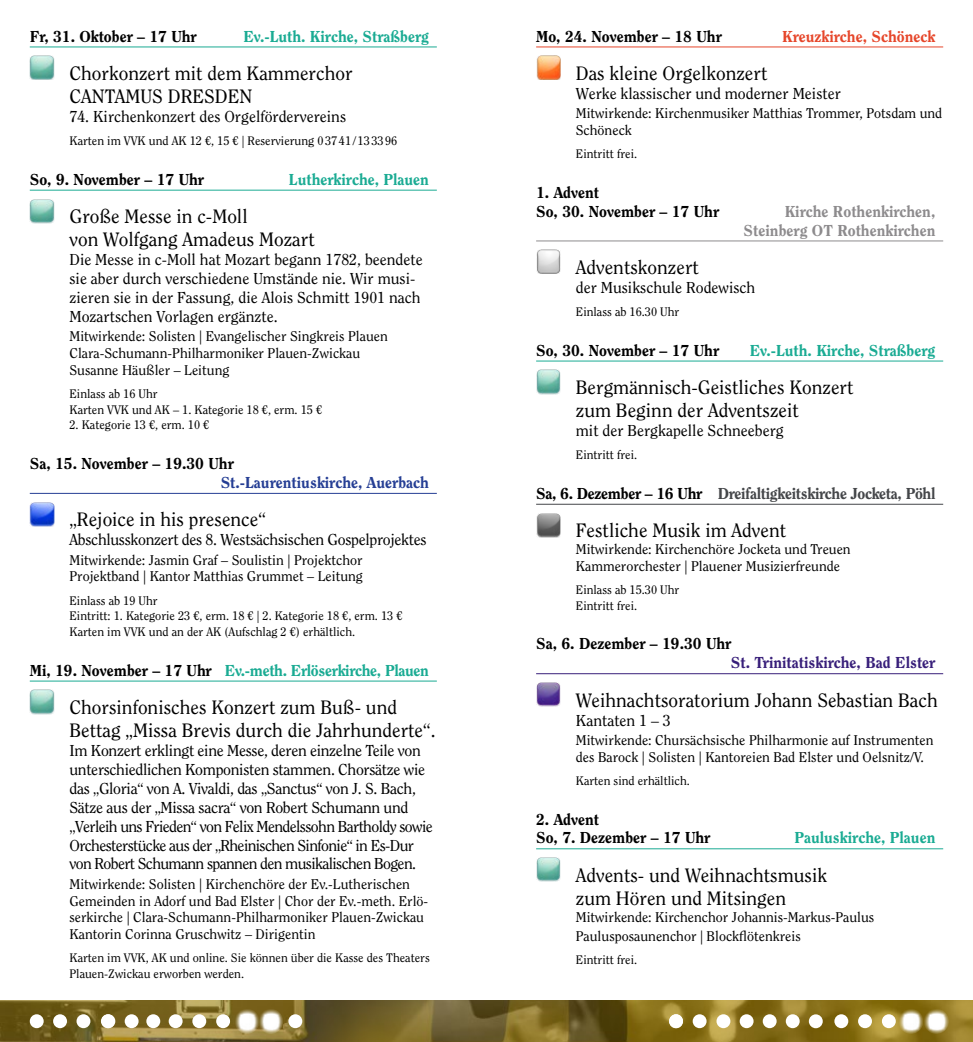
<style>
.page{position:relative;width:973px;height:1042px;background:#fff}
.page>*{position:absolute;margin:0;border:0;box-sizing:border-box;transform-origin:0 0}
.t1{font:19.25px/23.1px "Clearface Std";color:#000}
.t2{font:15.75px/18.9px "Clearface Std";letter-spacing:-.02em;color:#000}
.t3{font:15.75px/18.9px "Clearface Std";color:#000}
.t4{font:800 15.75px/18.9px "Clearface Std";color:#000}
.t5{font:800 15.75px "Clearface Std";color:#1aab93}
.t6{font:800 15.75px "Clearface Std";letter-spacing:-.02em;color:#444649}
.t7{font:800 15.75px "Clearface Std";letter-spacing:-.02em;color:#1aab93}
.t8{font:800 15.75px/18.9px "Clearface Std";color:#8d8b8d;text-align:right}
.t9{font:800 15.75px "Clearface Std";color:#253e94}
.t10{font:800 15.75px "Clearface Std";color:#381f7a}
.t11{font:800 15.75px "Clearface Std";color:#e6462a}
.t12{font:14px/16.8px "Clearface Std";color:#000}
.t13{font:12.25px/15.8px "Clearface Std";color:#000}
.s1{color:#000}
</style>
<div class="page">
<img style="left:0;top:1000px;width:972px;height:42px">
<div style="left:716px;top:1014px;width:14px;height:14px;background:#fff;border-radius:50%"></div>
<div style="left:146px;top:1014px;width:14px;height:14px;background:#fff;border-radius:50%"></div>
<div style="left:125px;top:1014px;width:13px;height:14px;background:#fff;border-radius:50%"></div>
<div style="left:101px;top:1014px;width:14px;height:14px;background:#fff;border-radius:50%"></div>
<div style="left:881px;top:1014px;width:14px;height:14px;background:#fff;border-radius:50%"></div>
<div style="left:216px;top:1014px;width:14px;height:14px;background:#fff;border-radius:50%"></div>
<svg style="left:234px;top:1008px;width:26px;height:26px"></svg>
<div style="left:288px;top:1014px;width:14px;height:14px;background:#fff;border-radius:50%"></div>
<div style="left:692px;top:1014px;width:14px;height:14px;background:#fff;border-radius:50%"></div>
<div style="left:30px;top:1014px;width:14px;height:14px;background:#fff;border-radius:50%"></div>
<div style="left:53px;top:1014px;width:14px;height:14px;background:#fff;border-radius:50%"></div>
<div style="left:857px;top:1014px;width:14px;height:14px;background:#fff;border-radius:50%"></div>
<div style="left:192px;top:1014px;width:14px;height:14px;background:#fff;border-radius:50%"></div>
<div style="left:739px;top:1014px;width:14px;height:14px;background:#fff;border-radius:50%"></div>
<div style="left:762px;top:1014px;width:14px;height:14px;background:#fff;border-radius:50%"></div>
<div style="left:785px;top:1014px;width:14px;height:14px;background:#fff;border-radius:50%"></div>
<div style="left:834px;top:1014px;width:14px;height:14px;background:#fff;border-radius:50%"></div>
<div style="left:169px;top:1014px;width:13px;height:14px;background:#fff;border-radius:50%"></div>
<div style="left:808px;top:1014px;width:14px;height:14px;background:#fff;border-radius:50%"></div>
<svg style="left:258px;top:1008px;width:25px;height:26px"></svg>
<div style="left:76px;top:1014px;width:14px;height:14px;background:#fff;border-radius:50%"></div>
<div style="left:669px;top:1014px;width:14px;height:14px;background:#fff;border-radius:50%"></div>
<svg style="left:923px;top:1008px;width:25px;height:26px"></svg>
<svg style="left:897px;top:1008px;width:26px;height:26px"></svg>
<hr style="left:30px;top:47px;width:407px;height:1px;background:#1aab93">
<hr style="left:30px;top:190px;width:407px;height:1px;background:#1aab93">
<hr style="left:30px;top:493px;width:407px;height:1px;background:#253e94">
<hr style="left:30px;top:680px;width:407px;height:1px;background:#1aab93">
<img style="left:30px;top:56px;width:24px;height:24px">
<img style="left:30px;top:199px;width:24px;height:24px">
<img style="left:30px;top:502px;width:24px;height:24px">
<img style="left:30px;top:690px;width:24px;height:24px">
<hr style="left:536px;top:47px;width:407px;height:1px;background:#e6462a">
<hr style="left:536px;top:240px;width:407px;height:1px;background:#8d8b8d">
<hr style="left:536px;top:361px;width:407px;height:1px;background:#1aab93">
<hr style="left:536px;top:504px;width:407px;height:1px;background:#444649">
<hr style="left:536px;top:673px;width:407px;height:1px;background:#381f7a">
<hr style="left:536px;top:848px;width:407px;height:1px;background:#1aab93">
<img style="left:536px;top:56px;width:24px;height:24px">
<img style="left:536px;top:250px;width:24px;height:24px">
<img style="left:536px;top:370px;width:24px;height:24px">
<img style="left:536px;top:513px;width:24px;height:24px">
<img style="left:536px;top:682px;width:24px;height:25px">
<img style="left:536px;top:857px;width:24px;height:25px">
<p class="t4" style="left:30px;top:27px;width:168px">Fr, 31. Oktober – 17 Uhr</p>
<p class="t5" style="left:243px;top:26px;width:187px">Ev.-Luth. Kirche, Straßberg</p>
<h1 class="t1" style="left:69px;top:62px;width:284px">Chorkonzert mit dem Kammerchor<br>CANTAMUS DRESDEN</h1>
<p class="t3" style="left:69px;top:107px;width:278px">74. Kirchenkonzert des Orgelfördervereins</p>
<p class="t13" style="left:69px;top:133px;width:329px">Karten im VVK und AK 12 €, 15 € | Reservierung 0 37 41 / 133396</p>
<p class="t4" style="left:30px;top:170px;width:176px">So, 9. November – 17 Uhr</p>
<p class="t5" style="left:289px;top:170px;width:142px">Lutherkirche, Plauen</p>
<h1 class="t1" style="left:69px;top:205px;width:247px">Große Messe in c-Moll<br>von Wolfgang Amadeus Mozart</h1>
<p class="t3" style="left:69px;top:250px;width:355px">Die Messe in c-Moll hat Mozart begann 1782, beendete sie aber durch verschiedene Umstände nie. Wir musi&shy;zieren sie in der Fassung, die Alois Schmitt 1901 nach Mozartschen Vorlagen ergänzte.</p>
<p class="t12" style="left:69px;top:328px;width:320px">Mitwirkende: Solisten | Evangelischer Singkreis Plauen<br>Clara-Schumann-Philharmoniker Plauen-Zwickau<br>Susanne Häußler – Leitung</p>
<p class="t13" style="left:69px;top:386px;width:254px">Einlass ab 16 Uhr<br>Karten VVK und AK – 1. Kategorie 18 €, erm. 15 €</p>
<p class="t13" style="left:69px;top:417px;width:141px">2. Kategorie 13 €, erm. 10 €</p>
<p class="t4" style="left:30px;top:454px;width:205px">Sa, 15. November – 19.30 Uhr</p>
<p class="t9" style="left:221px;top:473px;width:210px">St.-Laurentiuskirche, Auerbach</p>
<h1 class="t1" style="left:69px;top:508px;width:198px">„Rejoice in his presence“</h1>
<p class="t2" style="left:69px;top:530px;width:358px">Abschlusskonzert des 8. Westsächsischen Gospelprojektes</p>
<p class="t12" style="left:69px;top:551px;width:295px">Mitwirkende: Jasmin Graf – Soulistin | Projektchor<br>Projektband | Kantor Matthias Grummet – Leitung</p>
<p class="t13" style="left:69px;top:592px;width:334px">Einlass ab 19 Uhr<br>Eintritt: 1. Kategorie 23 €, erm. 18 € | 2. Kategorie 18 €, erm. 13 €<br>Karten im VVK und an der AK (Aufschlag 2 €) erhältlich.</p>
<p class="t7" style="left:30px;top:660px;width:401px"><span class="s1">Mi, 19. November – 17 Uhr</span> Ev.-meth. Erlöserkirche, Plauen</p>
<h1 class="t1" style="left:69px;top:696px;width:367px">Chorsinfonisches Konzert zum Buß- und<br>Bettag „Missa Brevis durch die Jahrhunderte“.</h1>
<p class="t2" style="left:69px;top:741px;width:364px">Im Konzert erklingt eine Messe, deren einzelne Teile von unterschiedlichen Komponisten stammen. Chorsätze wie das „Gloria“ von A. Vivaldi, das „Sanctus“ von J. S. Bach, Sätze aus der „Missa sacra“ von Robert Schumann und „Verleih uns Frieden“ von Felix Mendelssohn Bartholdy sowie Orchesterstücke aus der „Rheinischen Sinfonie“ in Es-Dur von Robert Schumann spannen den musikalischen Bogen.</p>
<p class="t12" style="left:69px;top:875px;width:360px">Mitwirkende: Solisten | Kirchenchöre der Ev.-Lutherischen Gemeinden in Adorf und Bad Elster | Chor der Ev.-meth. Erlö&shy;serkirche | Clara-Schumann-Philharmoniker Plauen-Zwickau Kantorin Corinna Gruschwitz – Dirigentin</p>
<p class="t13" style="left:69px;top:950px;width:362px">Karten im VVK, AK und online. Sie können über die Kasse des Theaters<br>Plauen-Zwickau erworben werden.</p>
<p class="t4" style="left:536px;top:27px;width:187px">Mo, 24. November – 18 Uhr</p>
<p class="t11" style="left:782px;top:26px;width:155px">Kreuzkirche, Schöneck</p>
<h1 class="t1" style="left:575px;top:62px;width:193px">Das kleine Orgelkonzert</h1>
<p class="t3" style="left:575px;top:84px;width:266px">Werke klassischer und moderner Meister</p>
<p class="t12" style="left:575px;top:105px;width:368px">Mitwirkende: Kirchenmusiker Matthias Trommer, Potsdam und<br>Schöneck</p>
<p class="t13" style="left:575px;top:146px;width:63px">Eintritt frei.</p>
<p class="t4" style="left:536px;top:183px;width:184px">1. Advent<br>So, 30. November – 17 Uhr</p>
<p class="t8" style="left:743px;top:202px;width:193px">Kirche Rothenkirchen,<br>Steinberg OT Rothenkirchen</p>
<h1 class="t1" style="left:575px;top:256px;width:124px">Adventskonzert</h1>
<p class="t3" style="left:575px;top:278px;width:181px">der Musikschule Rodewisch</p>
<p class="t13" style="left:575px;top:304px;width:105px">Einlass ab 16.30 Uhr</p>
<p class="t4" style="left:536px;top:341px;width:184px">So, 30. November – 17 Uhr</p>
<p class="t5" style="left:749px;top:340px;width:187px">Ev.-Luth. Kirche, Straßberg</p>
<h1 class="t1" style="left:575px;top:376px;width:279px">Bergmännisch-Geistliches Konzert zum Beginn der Adventszeit</h1>
<p class="t3" style="left:575px;top:421px;width:209px">mit der Bergkapelle Schneeberg</p>
<p class="t13" style="left:575px;top:447px;width:63px">Eintritt frei.</p>
<p class="t6" style="left:536px;top:484px;width:401px"><span class="s1">Sa, 6. Dezember – 16 Uhr</span> Dreifaltigkeitskirche Jocketa, Pöhl</p>
<h1 class="t1" style="left:575px;top:519px;width:212px">Festliche Musik im Advent</h1>
<p class="t12" style="left:575px;top:541px;width:276px">Mitwirkende: Kirchenchöre Jocketa und Treuen<br>Kammerorchester | Plauener Musizierfreunde</p>
<p class="t13" style="left:575px;top:582px;width:105px">Einlass ab 15.30 Uhr<br>Eintritt frei.</p>
<p class="t4" style="left:536px;top:634px;width:197px">Sa, 6. Dezember – 19.30 Uhr</p>
<p class="t10" style="left:730px;top:653px;width:206px">St. Trinitatiskirche, Bad Elster</p>
<h1 class="t1" style="left:575px;top:688px;width:363px">Weihnachtsoratorium Johann Sebastian Bach</h1>
<p class="t3" style="left:575px;top:711px;width:96px">Kantaten 1 – 3</p>
<p class="t12" style="left:575px;top:731px;width:359px">Mitwirkende: Chursächsische Philharmonie auf Instrumenten des Barock | Solisten | Kantoreien Bad Elster und Oelsnitz/V.</p>
<p class="t13" style="left:575px;top:773px;width:115px">Karten sind erhältlich.</p>
<p class="t4" style="left:536px;top:809px;width:176px">2. Advent<br>So, 7. Dezember – 17 Uhr</p>
<p class="t5" style="left:794px;top:828px;width:142px">Pauluskirche, Plauen</p>
<h1 class="t1" style="left:575px;top:863px;width:252px">Advents- und Weihnachtsmusik zum Hören und Mitsingen</h1>
<p class="t12" style="left:575px;top:907px;width:300px;line-height:18.9px">Mitwirkende: Kirchenchor Johannis-Markus-Paulus<br>Paulusposaunenchor | Blockflötenkreis</p>
<p class="t13" style="left:575px;top:951px;width:63px">Eintritt frei.</p>
</div>
